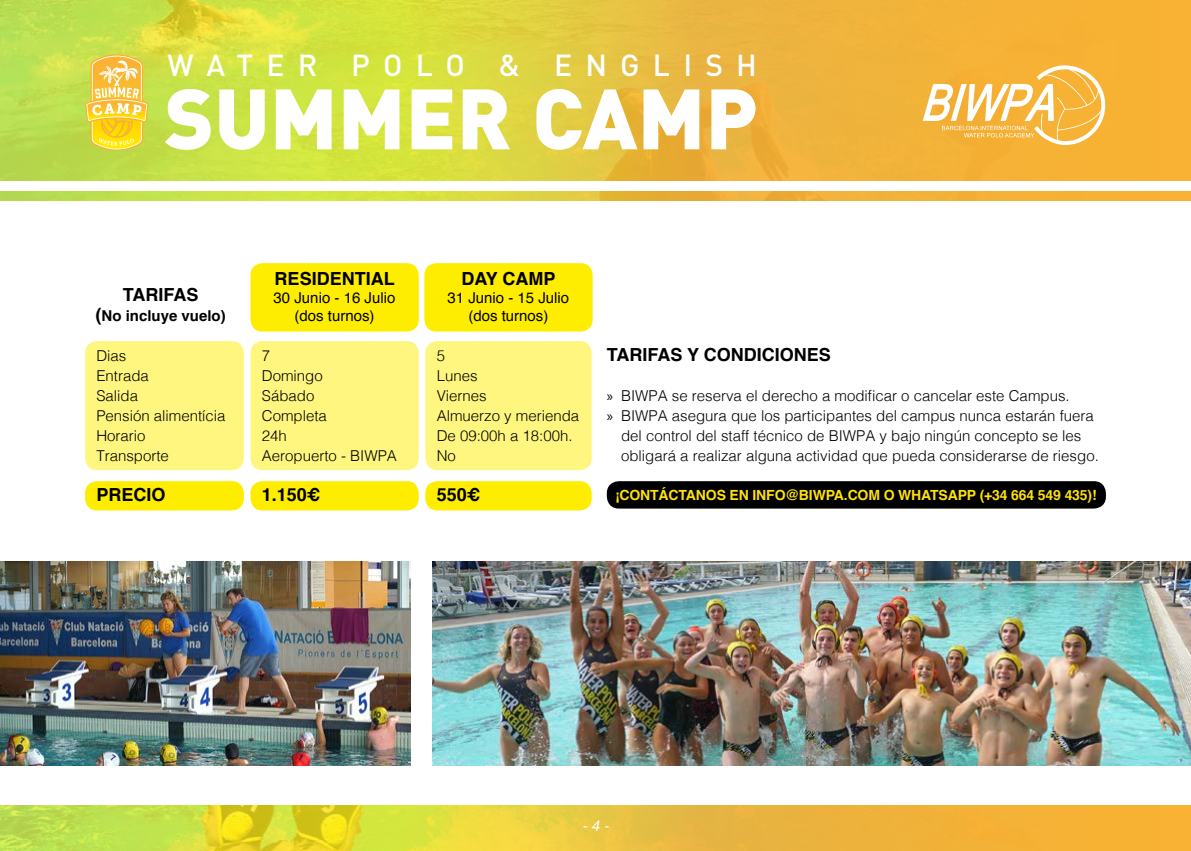
<style>
.page{position:relative;width:1191px;height:851px;background:#fff}
.page>*{position:absolute;margin:0;border:0;box-sizing:border-box;transform-origin:0 0}
.t1{font:900 84px "DIN Pro";color:#fff}
.t2{font:500 30px "DIN Pro";letter-spacing:.44em;color:#fff}
.t3{font:700 18px "Helvetica";color:#000}
.t4{font:300 15px/20px "Helvetica";color:#000}
.t5{font:15px/18px "Helvetica";color:#000;text-align:center}
.t6{font:700 15px "Helvetica";color:#000}
.t7{font:italic 15px "Helvetica";color:#fff}
.t8{font:700 14px "Helvetica";letter-spacing:-.01em;color:#fee10b}
.s1{font-size:18px}
.s2{font-family:"Myriad Pro";font-weight:400}
</style>
<div class="page">
<div style="left:250px;top:263px;width:169px;height:68px;background:#ffed00;border-radius:12px"></div>
<div style="left:424px;top:263px;width:168px;height:68px;background:#ffed00;border-radius:12px"></div>
<img style="left:0;top:561px;width:410px;height:204px">
<img style="left:433px;top:561px;width:758px;height:204px">
<svg style="left:0;top:805px;width:1191px;height:45px;background:#e3c73c"></svg>
<svg style="left:0;top:0;width:1191px;height:201px;background:#e0c940"></svg>
<svg style="left:922px;top:65px;width:184px;height:80px"></svg>
<div style="left:0;top:181px;width:1191px;height:9px;background:#fff"></div>
<svg style="left:85px;top:54px;width:63px;height:96px;background:#f1d251"></svg>
<div style="left:607px;top:481px;width:499px;height:27px;background:#000;border-radius:12px"></div>
<div style="left:85px;top:481px;width:159px;height:29px;background:#ffed00;border-radius:12px"></div>
<div style="left:425px;top:481px;width:166px;height:29px;background:#ffed00;border-radius:12px"></div>
<div style="left:85px;top:341px;width:159px;height:129px;background:#fff680;border-radius:12px"></div>
<div style="left:250px;top:341px;width:169px;height:129px;background:#fff680;border-radius:12px"></div>
<div style="left:250px;top:481px;width:169px;height:29px;background:#ffed00;border-radius:12px"></div>
<div style="left:425px;top:341px;width:166px;height:129px;background:#fff680;border-radius:12px"></div>
<h2 class="t2" style="left:168px;top:45px;width:591px">WATER POLO &amp; ENGLISH</h2>
<h1 class="t1" style="left:164px;top:62px;width:595px">SUMMER CAMP</h1>
<p class="t3" style="left:123px;top:280px;width:77px">TARIFAS</p>
<p class="t6" style="left:96px;top:303px;width:132px"><span class="s1">(</span>No incluye vuelo)</p>
<p class="t3" style="left:275px;top:264px;width:122px">RESIDENTIAL</p>
<p class="t5" style="left:274px;top:289px;width:123px">30 Junio - 16 Julio (dos turnos)</p>
<p class="t3" style="left:461px;top:264px;width:96px">DAY CAMP</p>
<p class="t5" style="left:447px;top:289px;width:123px">31 Junio - 15 Julio (dos turnos)</p>
<p class="t4" style="left:96px;top:344px;width:131px">Dias<br>Entrada<br>Salida<br>Pensión alimentícia<br>Horario<br>Transporte</p>
<p class="t4" style="left:262px;top:344px;width:137px">7<br>Domingo<br>Sábado<br>Completa<br>24h<br>Aeropuerto - BIWPA</p>
<p class="t4" style="left:437px;top:344px;width:144px">5<br>Lunes<br>Viernes<br>Almuerzo y merienda<br>De 09:00h a 18:00h.<br>No</p>
<p class="t3" style="left:607px;top:340px;width:226px">TARIFAS Y CONDICIONES</p>
<p class="t4" style="left:607px;top:384px;width:464px"><span class="s2">»</span> BIWPA se reserva el derecho a modificar o cancelar este Campus.</p>
<p class="t4" style="left:607px;top:404px;width:488px"><span class="s2">»</span> BIWPA asegura que los participantes del campus nunca estarán fuera</p>
<p class="t4" style="left:621px;top:424px;width:462px">del control del staff técnico de BIWPA y bajo ningún concepto se les</p>
<p class="t4" style="left:621px;top:444px;width:479px">obligará a realizar alguna actividad que pueda considerarse de riesgo.</p>
<p class="t8" style="left:615px;top:483px;width:483px">¡CONTÁCTANOS EN INFO@BIWPA.COM O WHATSAPP (+34 664 549 435)!</p>
<p class="t3" style="left:96px;top:480px;width:71px">PRECIO</p>
<p class="t3" style="left:262px;top:480px;width:60px">1.150€</p>
<p class="t3" style="left:437px;top:480px;width:45px">550€</p>
<p class="t7" style="left:582px;top:814px;width:28px">- 4 -</p>
</div>
